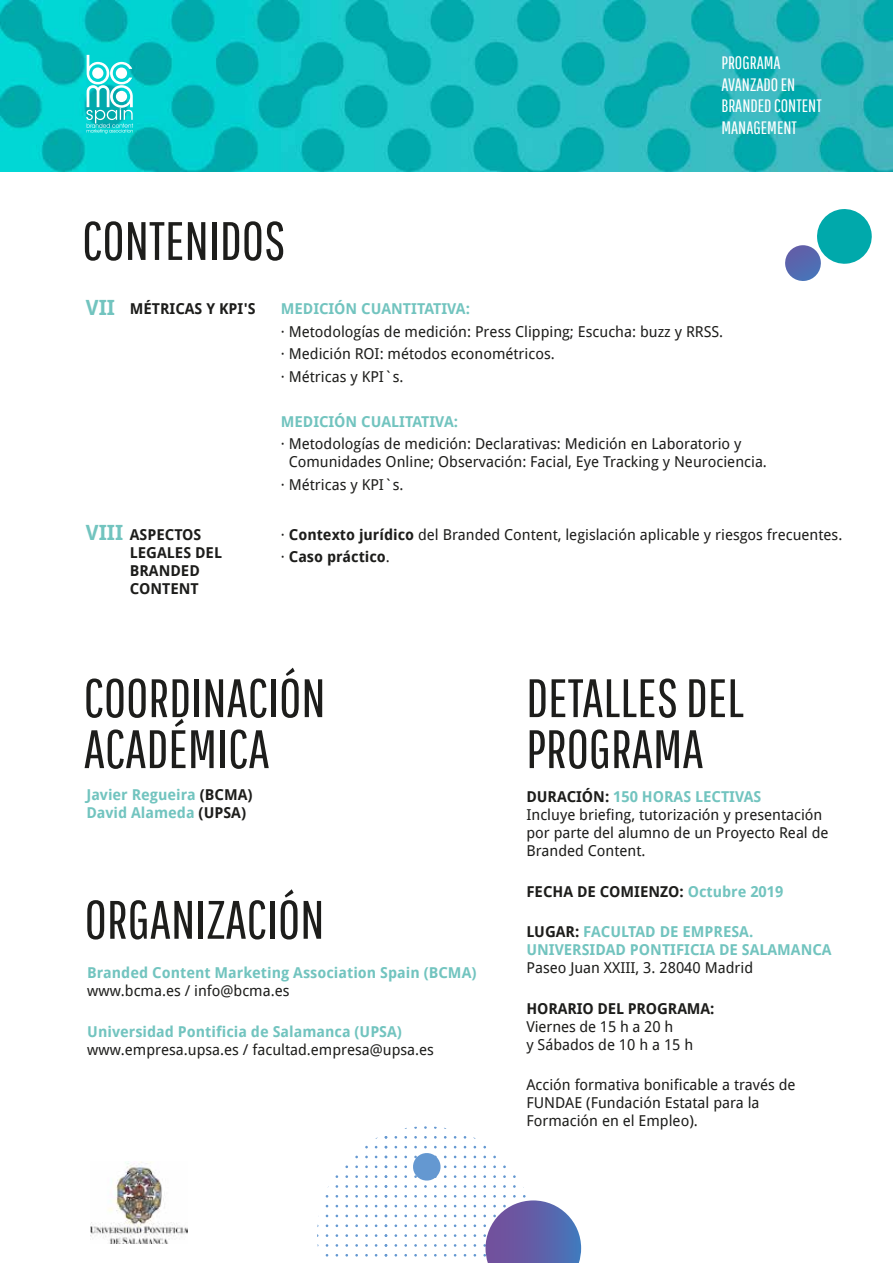
<style>
.page{position:relative;width:893px;height:1263px;background:#fff}
.page>*{position:absolute;margin:0;border:0;box-sizing:border-box;transform-origin:0 0}
.t1{font:54px/51px "Pathway Gothic One";color:#1d1d1b}
.t2{font:700 21px "Droid Sans";color:#72c4bf}
.t3{font:18px/21.6px "Pathway Gothic One";color:#fff}
.t4{font:15px/18px "Droid Sans";color:#1d1d1b}
.t5{font:700 15px/18px "Droid Sans";color:#72c4bf}
.t6{font:700 15px/18px "Droid Sans";color:#1d1d1b}
.s1{font-weight:700}
.s2{color:#1d1d1b}
.s3{font-weight:700;color:#72c4bf}
.s4{color:#72c4bf}
</style>
<div class="page">
<img style="left:0;top:0;width:893px;height:171px">
<svg style="left:785px;top:209px;width:87px;height:72px"></svg>
<svg style="left:86px;top:55px;width:47px;height:79px"></svg>
<svg style="left:404px;top:1146px;width:43px;height:42px"></svg>
<svg style="left:483px;top:1195px;width:98px;height:68px"></svg>
<img style="left:90px;top:1162px;width:97px;height:82px">
<h1 class="t1" style="left:82px;top:214px;width:205px">CONTENIDOS</h1>
<p class="t3" style="left:721px;top:51px;width:102px">PROGRAMA<br>AVANZADO EN<br>BRANDED CONTENT<br>MANAGEMENT</p>
<h2 class="t2" style="left:86px;top:292px;width:31px">VII</h2>
<p class="t6" style="left:130px;top:300px;width:127px">MÉTRICAS Y KPI'S</p>
<p class="t5" style="left:281px;top:300px;width:191px">MEDICIÓN CUANTITATIVA:</p>
<p class="t4" style="left:281px;top:320px;width:444px;line-height:22.5px">· Metodologías de medición: Press Clipping; Escucha: buzz y RRSS. · Medición ROI: métodos econométricos.<br>· Métricas y KPI`s.</p>
<p class="t5" style="left:281px;top:412px;width:179px">MEDICIÓN CUALITATIVA:</p>
<p class="t4" style="left:289px;top:435px;width:480px;text-indent:-8px">· Metodologías de medición: Declarativas: Medición en Laboratorio y<br>Comunidades Online; Observación: Facial, Eye Tracking y Neurociencia.</p>
<p class="t4" style="left:281px;top:475px;width:124px">· Métricas y KPI`s.</p>
<h2 class="t2" style="left:86px;top:518px;width:39px">VIII</h2>
<p class="t6" style="left:130px;top:525px;width:94px">ASPECTOS<br>LEGALES DEL<br>BRANDED<br>CONTENT</p>
<p class="t4" style="left:281px;top:522px;width:563px;line-height:22.5px">· <span class="s1">Contexto jurídico</span> del Branded Content, legislación aplicable y riesgos frecuentes. · <span class="s1">Caso práctico</span>.</p>
<h1 class="t1" style="left:84px;top:671px;width:243px">COORDINACIÓN<br>ACADÉMICA</h1>
<p class="t5" style="left:86px;top:785px;width:168px">Javier Regueira <span class="s2">(BCMA)<br></span>David Alameda <span class="s2">(UPSA)</span></p>
<h1 class="t1" style="left:85px;top:893px;width:241px">ORGANIZACIÓN</h1>
<p class="t5" style="left:87px;top:963px;width:391px">Branded Content Marketing Association Spain (BCMA)</p>
<p class="t4" style="left:87px;top:981px;width:204px">www.bcma.es / info@bcma.es</p>
<p class="t5" style="left:87px;top:1022px;width:316px">Universidad Pontificia de Salamanca (UPSA)</p>
<p class="t4" style="left:87px;top:1040px;width:348px">www.empresa.upsa.es / facultad.empresa@upsa.es</p>
<h1 class="t1" style="left:526px;top:671px;width:219px">DETALLES DEL<br>PROGRAMA</h1>
<p class="t4" style="left:526px;top:787px;width:304px"><span class="s1">DURACIÓN:</span> <span class="s3">150 HORAS LECTIVAS<br></span>Incluye briefing, tutorización y presentación por parte del alumno de un Proyecto Real de Branded Content.</p>
<p class="t6" style="left:526px;top:882px;width:258px">FECHA DE COMIENZO: <span class="s4">Octubre 2019</span></p>
<p class="t5" style="left:526px;top:922px;width:307px"><span class="s2">LUGAR:</span> FACULTAD DE EMPRESA.<br>UNIVERSIDAD PONTIFICIA DE SALAMANCA</p>
<p class="t4" style="left:526px;top:958px;width:228px">Paseo Juan XXIII, 3. 28040 Madrid</p>
<p class="t6" style="left:526px;top:999px;width:190px">HORARIO DEL PROGRAMA:</p>
<p class="t4" style="left:526px;top:1017px;width:168px">Viernes de 15 h a 20 h<br>y Sábados de 10 h a 15 h</p>
<p class="t4" style="left:526px;top:1075px;width:271px">Acción formativa bonificable a través de<br>FUNDAE (Fundación Estatal para la<br>Formación en el Empleo).</p>
</div>
